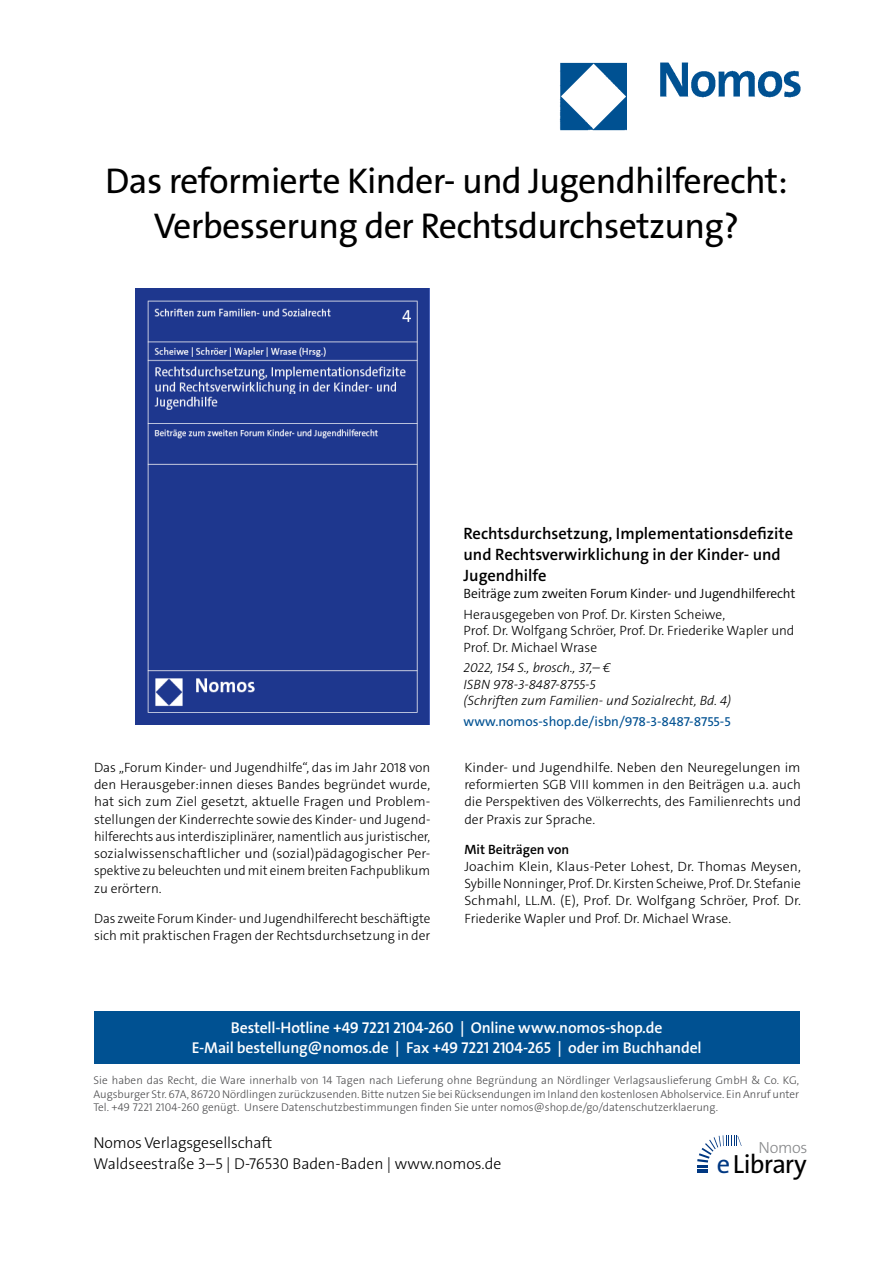
<style>
.page{position:relative;width:893px;height:1263px;background:#fff}
.page>*{position:absolute;margin:0;border:0;box-sizing:border-box;transform-origin:0 0}
.t1{font:36px/45px "The Sans Os F";letter-spacing:-.02em;color:#000;text-align:center}
.t2{font:26.4px "The Sans Os F";letter-spacing:-.03em;color:#000}
.t3{font:600 16.5px/21px "The Sans C5";color:#000}
.t4{font:300 16.2px "The Sans Os F";letter-spacing:-.02em;color:#87888a}
.t5{font:600 15.75px/21px "The Sans Os F";letter-spacing:-.01em;color:#fff;text-align:center}
.t6{font:300 15.75px/21px "The Sans Os F";color:#000}
.t7{font:300 13.5px/17.2px "The Sans C5";color:#000;text-align:justify}
.t8{font:italic 300 13.5px/16.5px "The Sans C5";color:#000}
.t9{font:300 13.5px "The Sans C5";letter-spacing:-.01em;color:#000}
.t10{font:13.5px "The Sans C5";color:#005192}
.t11{font:600 13.5px "The Sans C5";color:#000}
.t12{font:300 11.25px/13.5px "The Sans Os F";color:#4b4b4d;text-align:justify}
.s1{color:#003882}
</style>
<div class="page">
<img style="left:559px;top:62px;width:242px;height:69px">
<div style="left:94px;top:1011px;width:705px;height:52px;background:#005192"></div>
<svg style="left:697px;top:1135px;width:45px;height:38px"></svg>
<img style="left:135px;top:288px;width:295px;height:437px">
<h1 class="t1" style="left:105px;top:162px;width:684px">Das reformierte Kinder- und Jugendhilferecht:<br>Verbesserung der Rechtsdurchsetzung?</h1>
<p class="t7" style="left:94px;top:759px;width:338px">Das „Forum Kinder- und Jugendhilfe“, das im Jahr 2018 von den Herausgeber:innen dieses Bandes begründet wurde, hat sich zum Ziel gesetzt, aktuelle Fragen und Problem&shy;stellungen der Kinderrechte sowie des Kinder- und Jugend&shy;hilferechts aus interdisziplinärer, namentlich aus juristischer, sozialwissenschaftlicher und (sozial)pädagogischer Per&shy;spektive zu beleuchten und mit einem breiten Fachpublikum zu erörtern.</p>
<p class="t7" style="left:94px;top:910px;width:338px">Das zweite Forum Kinder- und Jugendhilferecht beschäftigte sich mit praktischen Fragen der Rechtsdurchsetzung in der</p>
<p class="t3" style="left:463px;top:523px;width:331px">Rechtsdurchsetzung, Implementationsdefizite und Rechtsverwirklichung in der Kinder- und<br>Jugendhilfe</p>
<p class="t9" style="left:463px;top:585px;width:333px">Beiträge zum zweiten Forum Kinder- und Jugendhilferecht</p>
<p class="t7" style="left:463px;top:606px;width:332px;line-height:16.5px;text-align:left">Herausgegeben von Prof. Dr. Kirsten Scheiwe,<br>Prof. Dr. Wolfgang Schröer, Prof. Dr. Friederike Wapler und<br>Prof. Dr. Michael Wrase</p>
<p class="t8" style="left:463px;top:660px;width:269px">2022, 154 S., brosch., 37,– €<br>ISBN 978-3-8487-8755-5<br>(Schriften zum Familien- und Sozialrecht, Bd. 4)</p>
<p class="t10" style="left:463px;top:713px;width:269px">www.nomos-shop.de/isbn/978-3-8487-8755-5</p>
<p class="t7" style="left:464px;top:759px;width:338px">Kinder- und Jugendhilfe. Neben den Neuregelungen im reformierten SGB VIII kommen in den Beiträgen u.a. auch die Perspektiven des Völkerrechts, des Familienrechts und der Praxis zur Sprache.</p>
<p class="t11" style="left:464px;top:840px;width:106px">Mit Beiträgen von</p>
<p class="t7" style="left:464px;top:858px;width:338px">Joachim Klein, Klaus-Peter Lohest, Dr. Thomas Meysen, Sybille Nonninger, Prof. Dr. Kirsten Scheiwe, Prof. Dr. Stefanie Schmahl, LL.M. (E), Prof. Dr. Wolfgang Schröer, Prof. Dr.<br>Friederike Wapler und Prof. Dr. Michael Wrase.</p>
<p class="t5" style="left:192px;top:1017px;width:511px">Bestell-Hotline +49 7221 2104-260 | Online www.nomos-shop.de<br>E-Mail bestellung@nomos.de | Fax +49 7221 2104-265 | oder im Buchhandel</p>
<p class="t12" style="left:94px;top:1074px;width:707px">Sie haben das Recht, die Ware innerhalb von 14 Tagen nach Lieferung ohne Begründung an Nördlinger Verlagsauslieferung GmbH &amp; Co. KG, Augsburger Str. 67A, 86720 Nördlingen zurückzusenden. Bitte nutzen Sie bei Rücksendungen im Inland den kostenlosen Abholservice. Ein Anruf unter Tel. +49 7221 2104-260 genügt. Unsere Datenschutzbestimmungen finden Sie unter nomos@shop.de/go/datenschutzerklaerung.</p>
<p class="t6" style="left:94px;top:1133px;width:409px">Nomos Verlagsgesellschaft<br>Waldseestraße 3–5 | D-76530 Baden-Baden | www.nomos.de</p>
<p class="t4" style="left:758px;top:1137px;width:51px">Nomos</p>
<h2 class="t2" style="left:717px;top:1153px;width:91px"><span class="s1">e</span>Library</h2>
</div>
